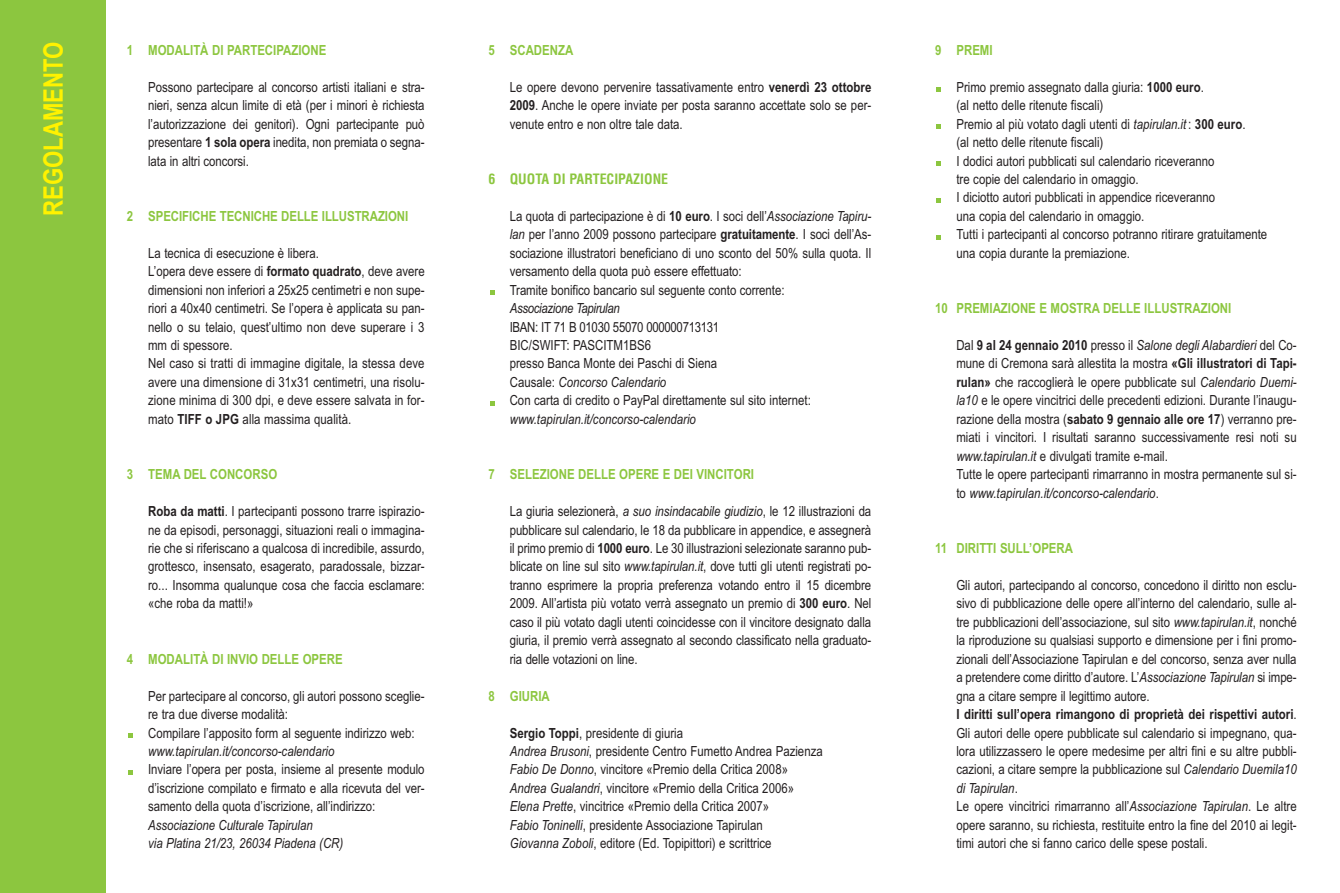
<style>
.page{position:relative;width:1340px;height:893px;background:#fff}
.page>*{position:absolute;margin:0;border:0;box-sizing:border-box;transform-origin:0 0}
.t1{font:700 27px "Arial Narrow";color:#fff200}
.t2{font:13.95px/18.5px "Arial Narrow";color:#231f20}
.t3{font:700 13.95px "Arial Narrow";color:#8cc63f}
.t4{font:italic 13.95px/18.5px "Arial Narrow";letter-spacing:-.005em;color:#231f20}
.t5{font:700 condensed 13.95px "Helvetica";color:#8cc63f}
.t6{font:italic 13.95px "Arial Narrow";letter-spacing:-.025em;color:#231f20}
.s1{font-weight:700}
.s2{font-style:italic}
</style>
<div class="page">
<div style="left:0;top:0;width:106px;height:893px;background:#8cc63f"></div>
<svg style="left:128px;top:770px;width:5px;height:4px"></svg>
<svg style="left:128px;top:733px;width:5px;height:4px"></svg>
<svg style="left:490px;top:401px;width:4px;height:4px"></svg>
<svg style="left:490px;top:290px;width:4px;height:5px"></svg>
<svg style="left:936px;top:235px;width:4px;height:4px"></svg>
<svg style="left:936px;top:198px;width:4px;height:4px"></svg>
<svg style="left:936px;top:161px;width:4px;height:4px"></svg>
<svg style="left:936px;top:124px;width:4px;height:5px"></svg>
<svg style="left:936px;top:87px;width:4px;height:5px"></svg>
<h1 class="t1" style="left:43px;top:216px;width:176px;rotate:-90deg">REGOLAMENTO</h1>
<p class="t3" style="left:127px;top:45px;width:201px">1 MODALITÀ DI PARTECIPAZIONE</p>
<p class="t2" style="left:148px;top:79px;width:278px;text-align:justify">Possono partecipare al concorso artisti italiani e stra&shy;nieri, senza alcun limite di età (per i minori è richiesta l’autorizzazione dei genitori). Ogni partecipante può presentare <span class="s1">1 sola opera</span> inedita, non premiata o segna&shy;lata in altri concorsi.</p>
<p class="t3" style="left:127px;top:211px;width:283px">2 SPECIFICHE TECNICHE DELLE ILLUSTRAZIONI</p>
<p class="t2" style="left:148px;top:245px;width:278px">La tecnica di esecuzione è libera.<br>L’opera deve essere di <span class="s1">formato quadrato</span>, deve avere dimensioni non inferiori a 25x25 centimetri e non supe&shy;riori a 40x40 centimetri. Se l’opera è applicata su pan&shy;nello o su telaio, quest’ultimo non deve superare i 3 mm di spessore.<br>Nel caso si tratti di immagine digitale, la stessa deve avere una dimensione di 31x31 centimetri, una risolu&shy;zione minima di 300 dpi, e deve essere salvata in for&shy;mato <span class="s1">TIFF o JPG</span> alla massima qualità.</p>
<p class="t3" style="left:127px;top:469px;width:152px">3 TEMA DEL CONCORSO</p>
<p class="t2" style="left:148px;top:503px;width:278px;text-align:justify"><span class="s1">Roba da matti</span>. I partecipanti possono trarre ispirazio&shy;ne da episodi, personaggi, situazioni reali o immagina&shy;rie che si riferiscano a qualcosa di incredibile, assurdo, grottesco, insensato, esagerato, paradossale, bizzar&shy;ro... Insomma qualunque cosa che faccia esclamare: «che roba da matti!»</p>
<p class="t3" style="left:127px;top:654px;width:217px">4 MODALITÀ DI INVIO DELLE OPERE</p>
<p class="t2" style="left:148px;top:688px;width:278px">Per partecipare al concorso, gli autori possono sceglie&shy;re tra due diverse modalità:<br>Compilare l’apposito form al seguente indirizzo web:</p>
<p class="t4" style="left:148px;top:743px;width:188px">www.tapirulan.it/concorso-calendario</p>
<p class="t2" style="left:148px;top:762px;width:278px;text-align:justify">Inviare l’opera per posta, insieme al presente modulo d’iscrizione compilato e firmato e alla ricevuta del ver&shy;samento della quota d’iscrizione, all’indirizzo:</p>
<p class="t4" style="left:148px;top:817px;width:196px">Associazione Culturale Tapirulan<br>via Platina 21/23, 26034 Piadena (CR)</p>
<p class="t3" style="left:488px;top:45px;width:86px">5 SCADENZA</p>
<p class="t2" style="left:509px;top:79px;width:363px;text-align:justify">Le opere devono pervenire tassativamente entro <span class="s1">venerdì 23 ottobre 2009</span>. Anche le opere inviate per posta saranno accettate solo se per&shy;venute entro e non oltre tale data.</p>
<p class="t5" style="left:488px;top:173px;width:181px">6 QUOTA DI PARTECIPAZIONE</p>
<p class="t2" style="left:509px;top:208px;width:363px">La quota di partecipazione è di <span class="s1">10 euro</span>. I soci dell’<span class="s2">Associazione Tapiru&shy;lan</span> per l’anno 2009 possono partecipare <span class="s1">gratuitamente</span>. I soci dell’As&shy;sociazione illustratori beneficiano di uno sconto del 50% sulla quota. Il versamento della quota può essere effettuato:<br>Tramite bonifico bancario sul seguente conto corrente:</p>
<p class="t6" style="left:509px;top:303px;width:112px">Associazione Tapirulan</p>
<p class="t2" style="left:509px;top:319px;width:302px">IBAN: IT 71 B 01030 55070 000000713131<br>BIC/SWIFT: PASCITM1BS6<br>presso Banca Monte dei Paschi di Siena<br>Causale: <span class="s2">Concorso Calendario<br></span>Con carta di credito o PayPal direttamente sul sito internet:</p>
<p class="t4" style="left:510px;top:411px;width:188px">www.tapirulan.it/concorso-calendario</p>
<p class="t3" style="left:488px;top:469px;width:267px">7 SELEZIONE DELLE OPERE E DEI VINCITORI</p>
<p class="t2" style="left:509px;top:503px;width:363px;text-align:justify">La giuria selezionerà, <span class="s2">a suo insindacabile giudizio</span>, le 12 illustrazioni da pubblicare sul calendario, le 18 da pubblicare in appendice, e assegnerà il primo premio di <span class="s1">1000 euro</span>. Le 30 illustrazioni selezionate saranno pub&shy;blicate on line sul sito <span class="s2">www.tapirulan.it</span>, dove tutti gli utenti registrati po&shy;tranno esprimere la propria preferenza votando entro il 15 dicembre 2009. All’artista più votato verrà assegnato un premio di <span class="s1">300 euro</span>. Nel caso il più votato dagli utenti coincidesse con il vincitore designato dalla giuria, il premio verrà assegnato al secondo classificato nella graduato&shy;ria delle votazioni on line.</p>
<p class="t3" style="left:488px;top:691px;width:63px">8 GIURIA</p>
<p class="t2" style="left:509px;top:725px;width:314px"><span class="s1">Sergio Toppi</span>, presidente di giuria<br><span class="s2">Andrea Brusoni</span>, presidente Centro Fumetto Andrea Pazienza <span class="s2">Fabio De Donno</span>, vincitore «Premio della Critica 2008» <span class="s2">Andrea Gualandri</span>, vincitore «Premio della Critica 2006» <span class="s2">Elena Prette</span>, vincitrice «Premio della Critica 2007»<br><span class="s2">Fabio Toninelli</span>, presidente Associazione Tapirulan<br><span class="s2">Giovanna Zoboli</span>, editore (Ed. Topipittori) e scrittrice</p>
<p class="t3" style="left:935px;top:45px;width:59px">9 PREMI</p>
<p class="t2" style="left:956px;top:79px;width:312px">Primo premio assegnato dalla giuria: <span class="s1">1000 euro</span>.<br>(al netto delle ritenute fiscali)<br>Premio al più votato dagli utenti di <span class="s2">tapirulan.it</span> : <span class="s1">300 euro</span>.<br>(al netto delle ritenute fiscali)<br>I dodici autori pubblicati sul calendario riceveranno<br>tre copie del calendario in omaggio.<br>I diciotto autori pubblicati in appendice riceveranno<br>una copia del calendario in omaggio.<br>Tutti i partecipanti al concorso potranno ritirare gratuitamente una copia durante la premiazione.</p>
<p class="t3" style="left:935px;top:303px;width:298px">10 PREMIAZIONE E MOSTRA DELLE ILLUSTRAZIONI</p>
<p class="t2" style="left:956px;top:337px;width:342px">Dal <span class="s1">9 al 24 gennaio 2010</span> presso il <span class="s2">Salone degli Alabardieri</span> del Co&shy;mune di Cremona sarà allestita la mostra <span class="s1">«Gli illustratori di Tapi&shy;rulan»</span> che raccoglierà le opere pubblicate sul <span class="s2">Calendario Duemi&shy;la10</span> e le opere vincitrici delle precedenti edizioni. Durante l’inaugu&shy;razione della mostra (<span class="s1">sabato 9 gennaio alle ore 17</span>) verranno pre&shy;miati i vincitori. I risultati saranno successivamente resi noti su <span class="s2">www.tapirulan.it</span> e divulgati tramite e-mail.<br>Tutte le opere partecipanti rimarranno in mostra permanente sul si&shy;to <span class="s2">www.tapirulan.it/concorso-calendario</span>.</p>
<p class="t3" style="left:935px;top:543px;width:139px">11 DIRITTI SULL’OPERA</p>
<p class="t2" style="left:956px;top:577px;width:342px">Gli autori, partecipando al concorso, concedono il diritto non esclu&shy;sivo di pubblicazione delle opere all’interno del calendario, sulle al&shy;tre pubblicazioni dell’associazione, sul sito <span class="s2">www.tapirulan.it</span>, nonché la riproduzione su qualsiasi supporto e dimensione per i fini promo&shy;zionali dell’Associazione Tapirulan e del concorso, senza aver nulla a pretendere come diritto d’autore. L’<span class="s2">Associazione Tapirulan</span> si impe&shy;gna a citare sempre il legittimo autore.<br><span class="s1">I diritti sull’opera rimangono di proprietà dei rispettivi autori</span>.<br>Gli autori delle opere pubblicate sul calendario si impegnano, qua&shy;lora utilizzassero le opere medesime per altri fini e su altre pubbli&shy;cazioni, a citare sempre la pubblicazione sul <span class="s2">Calendario Duemila10 di Tapirulan</span>.<br>Le opere vincitrici rimarranno all’<span class="s2">Associazione Tapirulan</span>. Le altre opere saranno, su richiesta, restituite entro la fine del 2010 ai legit&shy;timi autori che si fanno carico delle spese postali.</p>
</div>
